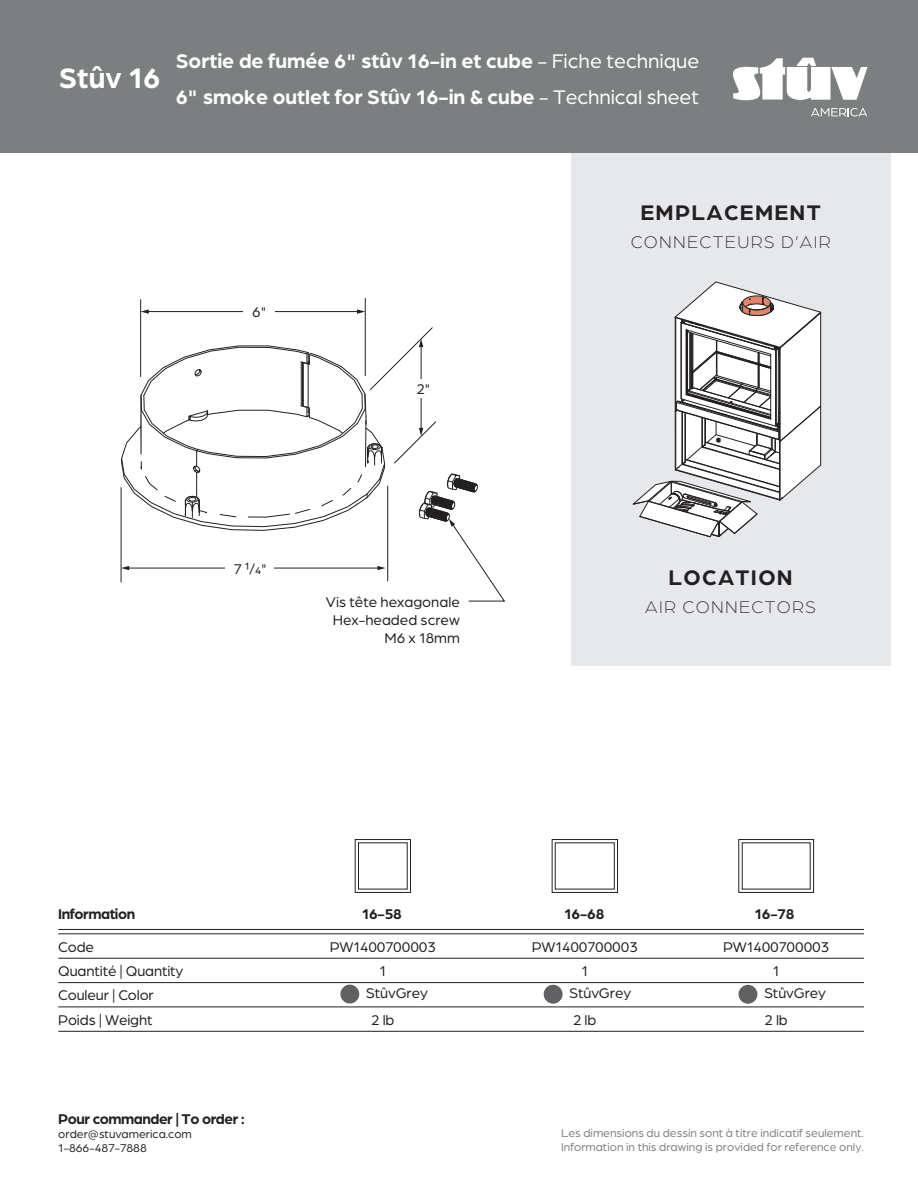
<style>
.page{position:relative;width:918px;height:1188px;background:#fff}
.page>*{position:absolute;margin:0;border:0;box-sizing:border-box;transform-origin:0 0}
.t1{font:700 30px "Arboria";color:#fff}
.t2{font:700 22.5px "Arboria";letter-spacing:.06em;color:#231f20}
.t3{font:700 21px/36px "Arboria";color:#fff}
.t4{font:300 18px "Arboria";letter-spacing:.075em;color:#231f20}
.t5{font:15px/23.7px "Arboria";letter-spacing:-.01em;color:#231f20}
.t6{font:700 15px "Arboria";letter-spacing:-.03em;color:#231f20}
.t7{font:12px/14.4px "Arboria";color:#7c7f80}
.t8{font:12px/14.4px "Arboria";color:#231f20}
.s1{font-weight:400}
</style>
<div class="page">
<div style="left:572px;top:152px;width:319px;height:514px;background:#e7e8ec"></div>
<div style="left:0;top:0;width:918px;height:152px;background:#7c7f80"></div>
<svg style="left:733px;top:58px;width:135px;height:42px"></svg>
<svg style="left:811px;top:108px;width:56px;height:9px"></svg>
<div style="left:355px;top:839px;width:56px;height:54px;border:1px solid #231f20"></div>
<div style="left:552px;top:839px;width:66px;height:54px;border:1px solid #231f20"></div>
<div style="left:739px;top:839px;width:75px;height:54px;border:1px solid #231f20"></div>
<hr style="left:58px;top:958px;width:806px;height:1px;background:#231f20">
<hr style="left:58px;top:982px;width:806px;height:1px;background:#231f20">
<hr style="left:58px;top:1007px;width:806px;height:1px;background:#231f20">
<hr style="left:58px;top:1031px;width:806px;height:1px;background:#231f20">
<hr style="left:58px;top:929px;width:806px;height:1px;background:#231f20">
<hr style="left:58px;top:934px;width:806px;height:1px;background:#231f20">
<div style="left:340px;top:985px;width:19px;height:19px;background:#616164;border-radius:50%"></div>
<div style="left:544px;top:985px;width:19px;height:19px;background:#616164;border-radius:50%"></div>
<div style="left:739px;top:985px;width:18px;height:19px;background:#616164;border-radius:50%"></div>
<hr style="left:140px;top:299px;width:1px;height:78px;background:#231f20">
<hr style="left:365px;top:298px;width:1px;height:78px;background:#231f20">
<hr style="left:147px;top:311px;width:212px;height:1px;background:#231f20">
<svg style="left:141px;top:309px;width:8px;height:5px"></svg>
<svg style="left:357px;top:309px;width:8px;height:5px"></svg>
<div style="left:243px;top:303px;width:31px;height:18px;background:#fff"></div>
<svg style="left:632px;top:281px;width:189px;height:257px"></svg>
<svg style="left:121px;top:326px;width:385px;height:276px"></svg>
<h1 class="t1" style="left:59px;top:58px;width:103px">Stûv 16</h1>
<h3 class="t3" style="left:176px;top:42px;width:525px">Sortie de fumée 6" stûv 16-in et cube <span class="s1">- Fiche technique<br></span>6" smoke outlet for Stûv 16-in &amp; cube <span class="s1">- Technical sheet</span></h3>
<p class="t5" style="left:252px;top:300px;width:16px">6"</p>
<p class="t5" style="left:416px;top:376px;width:16px">2"</p>
<h2 class="t2" style="left:641px;top:197px;width:182px">EMPLACEMENT</h2>
<p class="t4" style="left:631px;top:231px;width:201px">CONNECTEURS D’AIR</p>
<p class="t5" style="left:234px;top:556px;width:35px">7 1/4"</p>
<p class="t5" style="left:326px;top:592px;width:135px;line-height:18px;text-align:right">Vis tête hexagonale<br>Hex-headed screw<br>M6 x 18mm</p>
<h2 class="t2" style="left:669px;top:562px;width:126px">LOCATION</h2>
<p class="t4" style="left:645px;top:596px;width:172px">AIR CONNECTORS</p>
<p class="t6" style="left:58px;top:903px;width:78px">Information</p>
<p class="t6" style="left:362px;top:903px;width:42px">16-58</p>
<p class="t6" style="left:564px;top:903px;width:42px">16-68</p>
<p class="t6" style="left:755px;top:903px;width:41px">16-78</p>
<p class="t5" style="left:330px;top:935px;width:108px">PW1400700003</p>
<p class="t5" style="left:532px;top:935px;width:108px">PW1400700003</p>
<p class="t5" style="left:723px;top:935px;width:108px">PW1400700003</p>
<p class="t5" style="left:380px;top:959px;width:8px">1</p>
<p class="t5" style="left:581px;top:959px;width:8px">1</p>
<p class="t5" style="left:773px;top:959px;width:8px">1</p>
<p class="t5" style="left:371px;top:1008px;width:25px">2 lb</p>
<p class="t5" style="left:573px;top:1008px;width:25px">2 lb</p>
<p class="t5" style="left:765px;top:1008px;width:25px">2 lb</p>
<p class="t5" style="left:58px;top:935px;width:127px">Code<br>Quantité | Quantity<br>Couleur | Color</p>
<p class="t5" style="left:58px;top:1008px;width:96px">Poids | Weight</p>
<p class="t5" style="left:366px;top:981px;width:63px">StûvGrey</p>
<p class="t5" style="left:569px;top:981px;width:63px">StûvGrey</p>
<p class="t5" style="left:764px;top:981px;width:63px">StûvGrey</p>
<p class="t6" style="left:58px;top:1108px;width:188px">Pour commander | To order :</p>
<p class="t8" style="left:58px;top:1126px;width:135px">order@stuvamerica.com<br>1-866-487-7888</p>
<p class="t7" style="left:561px;top:1125px;width:304px">Les dimensions du dessin sont à titre indicatif seulement.<br>Information in this drawing is provided for reference only.</p>
</div>
